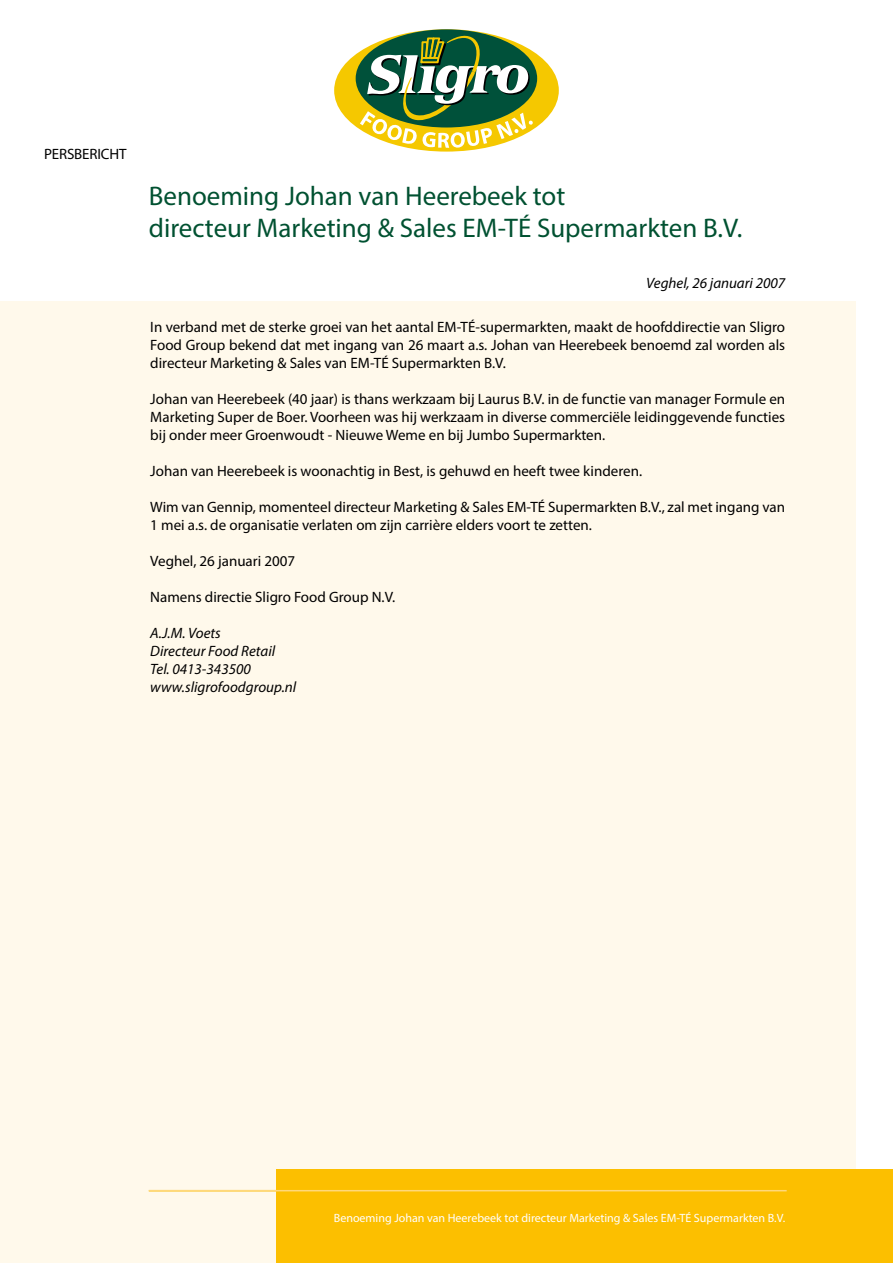
<style>
.page{position:relative;width:893px;height:1263px;background:#fff}
.page>*{position:absolute;margin:0;border:0;box-sizing:border-box;transform-origin:0 0}
.t1{font:27px/32.4px "Myriad Pro";color:#005131}
.t2{font:15px/18px "Myriad Pro";color:#000;text-align:justify}
.t3{font:italic 15px/18px "Myriad Pro";color:#000}
.t4{font:12px "Myriad Pro";color:#fff}
</style>
<div class="page">
<div style="left:0;top:302px;width:856px;height:961px;background:#fff9eb"></div>
<div style="left:276px;top:1169px;width:617px;height:94px;background:#fcbf00"></div>
<hr style="left:149px;top:1190px;width:638px;height:1px;background:#ffd87b">
<div style="left:334px;top:29px;width:225px;height:123px;background:#f5c800;border-radius:50%"></div>
<div style="left:356px;top:29px;width:181px;height:98px;background:#00513a;border-radius:50%"></div>
<svg style="left:360px;top:34px;width:173px;height:114px"></svg>
<p class="t2" style="left:44px;top:145px;width:84px">PERSBERICHT</p>
<h1 class="t1" style="left:149px;top:179px;width:595px">Benoeming Johan van Heerebeek tot<br>directeur Marketing &amp; Sales EM-TÉ Supermarkten B.V.</h1>
<p class="t3" style="left:646px;top:274px;width:140px">Veghel, 26 januari 2007</p>
<p class="t2" style="left:150px;top:317px;width:636px">In verband met de sterke groei van het aantal EM-TÉ-supermarkten, maakt de hoofddirectie van Sligro Food Group bekend dat met ingang van 26 maart a.s. Johan van Heerebeek benoemd zal worden als directeur Marketing &amp; Sales van EM-TÉ Supermarkten B.V.</p>
<p class="t2" style="left:150px;top:389px;width:636px">Johan van Heerebeek (40 jaar) is thans werkzaam bij Laurus B.V. in de functie van manager Formule en Marketing Super de Boer. Voorheen was hij werkzaam in diverse commerciële leidinggevende functies bij onder meer Groenwoudt - Nieuwe Weme en bij Jumbo Supermarkten.</p>
<p class="t2" style="left:150px;top:461px;width:493px">Johan van Heerebeek is woonachtig in Best, is gehuwd en heeft twee kinderen.</p>
<p class="t2" style="left:150px;top:497px;width:636px">Wim van Gennip, momenteel directeur Marketing &amp; Sales EM-TÉ Supermarkten B.V., zal met ingang van<br>1 mei a.s. de organisatie verlaten om zijn carrière elders voort te zetten.</p>
<p class="t2" style="left:150px;top:551px;width:146px">Veghel, 26 januari 2007</p>
<p class="t2" style="left:150px;top:587px;width:247px">Namens directie Sligro Food Group N.V.</p>
<p class="t3" style="left:150px;top:623px;width:147px">A.J.M. Voets<br>Directeur Food Retail<br>Tel. 0413-343500 www.sligrofoodgroup.nl</p>
<p class="t4" style="left:334px;top:1211px;width:453px">Benoeming Johan van Heerebeek tot directeur Marketing &amp; Sales EM-TÉ Supermarkten B.V.</p>
</div>
